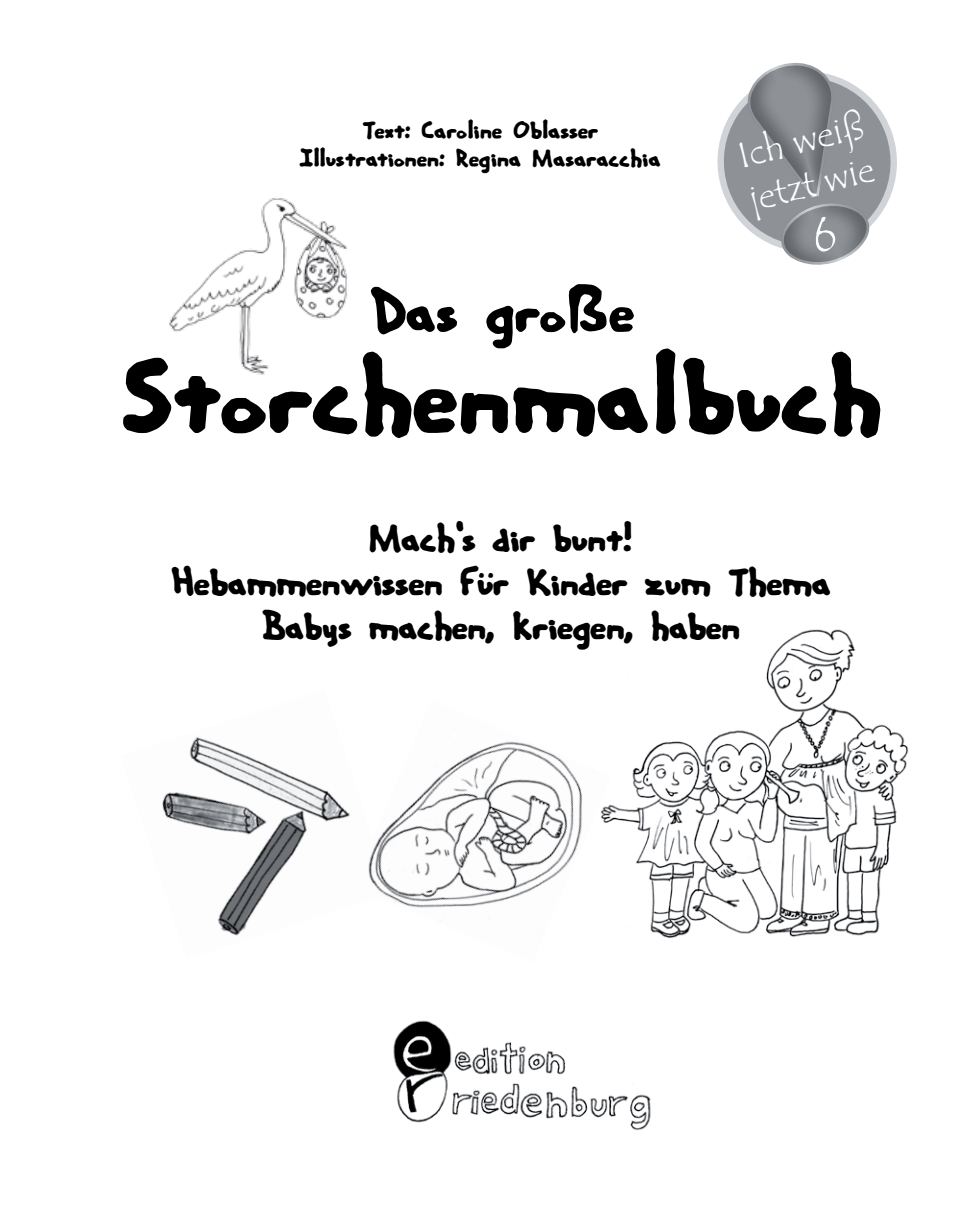
<style>
.page{position:relative;width:964px;height:1219px;background:#fff}
.page>*{position:absolute;margin:0;border:0;box-sizing:border-box;transform-origin:0 0}
.t1{font:124px "Hand Me Down S BRK";color:#000}
.t2{font:70px "Hand Me Down S BRK";color:#000}
.t3{font:44px/44px "Hand Me Down S BRK";color:#000;text-align:center}
.t4{font:37px/44.2px "Tempus Sans ITC";color:#fff}
.t5{font:28px/28px "Hand Me Down S BRK";color:#000;text-align:center}
</style>
<div class="page">
<img style="left:162px;top:737px;width:188px;height:199px">
<img style="left:611px;top:629px;width:298px;height:310px">
<img style="left:393px;top:1020px;width:258px;height:111px">
<img style="left:368px;top:741px;width:243px;height:167px">
<img style="left:169px;top:198px;width:178px;height:177px">
<svg style="left:717px;top:62px;width:180px;height:203px"></svg>
<p class="t5" style="left:299px;top:117px;width:365px">Text: Caroline Oblasser<br>Illustrationen: Regina Masaracchia</p>
<p class="t4" style="left:733px;top:135px;width:130px;rotate:-14deg">Ich weiß jetzt wie</p>
<h2 class="t2" style="left:366px;top:277px;width:274px">Das große</h2>
<h1 class="t1" style="left:120px;top:335px;width:772px">Storchenmalbuch</h1>
<p class="t3" style="left:169px;top:517px;width:666px">Mach's dir bunt!<br>Hebammenwissen für Kinder zum Thema<br>Babys machen, kriegen, haben</p>
</div>
